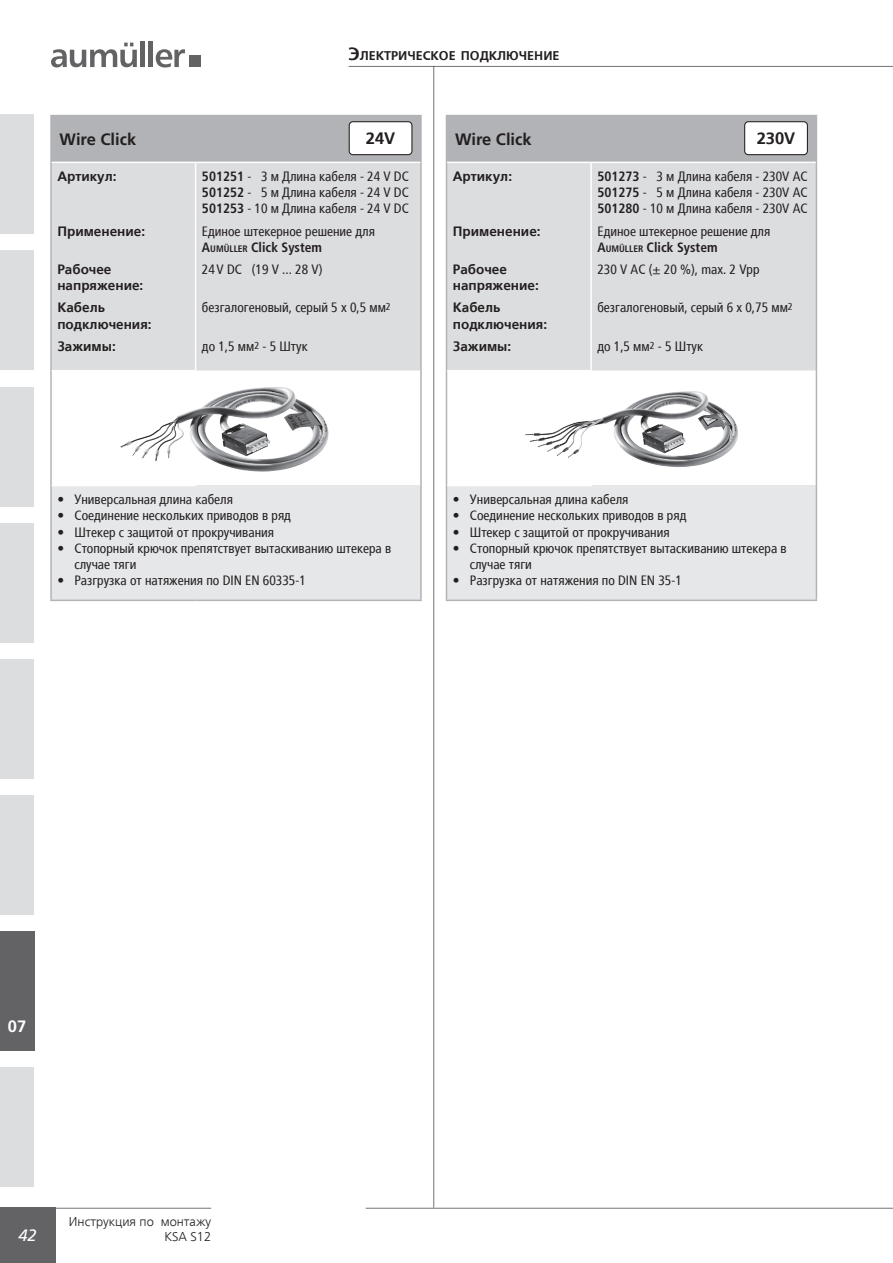
<style>
.page{position:relative;width:893px;height:1263px;background:#fff}
.page>*{position:absolute;margin:0;border:0;box-sizing:border-box;transform-origin:0 0}
.RU_11_bold_links{font:700 16.5px "Frutiger LT Std";color:#231f20}
.RU_11_45-bold_zentri{font:700 16.5px "Frutiger LTCYR";color:#231f20}
.t1{font:italic 16.5px "Frutiger LT Std";color:#fff}
.Zahl_weiß{font:700 16.5px "Frutiger LT Std";color:#fff}
.RU_9_57-regular_link{font:condensed 13.5px/16.2px "Frutiger LTCYR";color:#231f20}
.RU_9_57-regular_link-2{font:700 13.5px/16.2px "Frutiger LTCYR";color:#231f20}
.t2{font:300 12.75px/15.3px "Frutiger LTCYR";color:#231f20;text-align:right}
.Kopf_linke_Seite_RU{font:700 12.6px "Frutiger LTCYR";color:#231f20}
.s1{font-size:18px}
.s2{font-family:"Frutiger LT Std";font-weight:700}
.s3{font-family:"Frutiger LT Std";font-weight:700;font-size:9.45px}
</style>
<div class="page">
<hr style="left:349px;top:66px;width:544px;height:1px;background:#636366">
<svg style="left:51px;top:43px;width:86px;height:24px"></svg>
<hr style="left:141px;top:41px;width:4px;height:26px;background:#636366">
<hr style="left:149px;top:41px;width:4px;height:26px;background:#636366">
<svg style="left:156px;top:49px;width:29px;height:18px"></svg>
<div style="left:189px;top:56px;width:11px;height:11px;background:#636366"></div>
<hr style="left:0;top:1208px;width:211px;height:1px;background:#636366">
<hr style="left:366px;top:1208px;width:527px;height:1px;background:#636366">
<div style="left:0;top:1208px;width:55px;height:55px;background:#636366"></div>
<hr style="left:433px;top:66px;width:1px;height:1142px;background:#636366">
<div style="left:0;top:1067px;width:34px;height:119px;background:#dcdddf"></div>
<div style="left:0;top:795px;width:34px;height:119px;background:#dcdddf"></div>
<div style="left:0;top:659px;width:34px;height:119px;background:#dcdddf"></div>
<div style="left:0;top:523px;width:34px;height:119px;background:#dcdddf"></div>
<div style="left:0;top:387px;width:34px;height:119px;background:#dcdddf"></div>
<div style="left:0;top:115px;width:34px;height:119px;background:#dcdddf"></div>
<div style="left:0;top:251px;width:34px;height:119px;background:#dcdddf"></div>
<div style="left:0;top:931px;width:34px;height:119px;background:#636366"></div>
<div style="left:51px;top:116px;width:370px;height:46px;background:#b2b3b7"></div>
<div style="left:52px;top:163px;width:368px;height:208px;background:#dcdddf"></div>
<svg style="left:141px;top:387px;width:188px;height:85px"></svg>
<div style="left:51px;top:485px;width:370px;height:115px;background:#e6e7e9"></div>
<hr style="left:50px;top:115px;width:146px;height:1px;background:#b2b3b7">
<hr style="left:50px;top:116px;width:2px;height:46px;background:#b2b3b7">
<hr style="left:196px;top:115px;width:226px;height:1px;background:#b2b3b7">
<hr style="left:420px;top:116px;width:2px;height:46px;background:#b2b3b7">
<hr style="left:50px;top:162px;width:2px;height:209px;background:#b2b3b7">
<hr style="left:420px;top:162px;width:2px;height:209px;background:#b2b3b7">
<hr style="left:50px;top:371px;width:2px;height:114px;background:#b2b3b7">
<hr style="left:420px;top:371px;width:2px;height:114px;background:#b2b3b7">
<hr style="left:50px;top:485px;width:2px;height:115px;background:#b2b3b7">
<hr style="left:420px;top:485px;width:2px;height:115px;background:#b2b3b7">
<hr style="left:50px;top:600px;width:146px;height:1px;background:#b2b3b7">
<hr style="left:196px;top:600px;width:226px;height:1px;background:#b2b3b7">
<hr style="left:195px;top:163px;width:1px;height:207px;background:#fff">
<hr style="left:52px;top:370px;width:144px;height:1px;background:#fff">
<hr style="left:195px;top:371px;width:1px;height:114px;background:#fff">
<hr style="left:52px;top:485px;width:144px;height:1px;background:#fff">
<div style="left:446px;top:116px;width:370px;height:46px;background:#b2b3b7"></div>
<div style="left:447px;top:163px;width:369px;height:208px;background:#dcdddf"></div>
<svg style="left:447px;top:371px;width:369px;height:114px"></svg>
<div style="left:446px;top:485px;width:370px;height:115px;background:#e6e7e9"></div>
<hr style="left:446px;top:115px;width:145px;height:1px;background:#b2b3b7">
<hr style="left:591px;top:115px;width:226px;height:1px;background:#b2b3b7">
<hr style="left:816px;top:116px;width:1px;height:46px;background:#b2b3b7">
<hr style="left:446px;top:162px;width:1px;height:209px;background:#b2b3b7">
<hr style="left:816px;top:162px;width:1px;height:209px;background:#b2b3b7">
<hr style="left:446px;top:371px;width:1px;height:114px;background:#b2b3b7">
<hr style="left:816px;top:371px;width:1px;height:114px;background:#b2b3b7">
<hr style="left:446px;top:485px;width:1px;height:115px;background:#b2b3b7">
<hr style="left:816px;top:485px;width:1px;height:115px;background:#b2b3b7">
<hr style="left:446px;top:600px;width:145px;height:1px;background:#b2b3b7">
<hr style="left:591px;top:600px;width:226px;height:1px;background:#b2b3b7">
<hr style="left:590px;top:163px;width:2px;height:207px;background:#fff">
<hr style="left:447px;top:370px;width:145px;height:1px;background:#fff">
<hr style="left:590px;top:371px;width:2px;height:114px;background:#fff">
<hr style="left:447px;top:485px;width:145px;height:1px;background:#fff">
<div style="left:349px;top:122px;width:63px;height:33px;background:#fff;border-radius:4px"></div>
<div style="left:349px;top:121px;width:63px;height:34px;border:1px solid #231f20;border-radius:4px"></div>
<div style="left:745px;top:122px;width:62px;height:33px;background:#fff;border-radius:4px"></div>
<div style="left:744px;top:121px;width:64px;height:34px;border:1px solid #231f20;border-radius:4px"></div>
<img style="left:120px;top:387px;width:147px;height:71px">
<img style="left:525px;top:391px;width:158px;height:56px">
<p class="RU_11_bold_links" style="left:60px;top:130px;width:78px">Wire Click</p>
<p class="RU_9_57-regular_link-2" style="left:57px;top:168px;width:61px">Артикул:</p>
<p class="RU_9_57-regular_link-2" style="left:57px;top:223px;width:89px">Применение:</p>
<p class="RU_9_57-regular_link-2" style="left:57px;top:261px;width:87px">Рабочее напряжение:</p>
<p class="RU_9_57-regular_link-2" style="left:57px;top:300px;width:96px">Кабель подключения:</p>
<p class="RU_9_57-regular_link-2" style="left:57px;top:338px;width:60px">Зажимы:</p>
<p class="Kopf_linke_Seite_RU" style="left:349px;top:49px;width:212px"><span class="s1">Э</span>лектрическое подключение</p>
<p class="RU_11_45-bold_zentri" style="left:366px;top:130px;width:31px">24V</p>
<p class="RU_11_45-bold_zentri" style="left:757px;top:130px;width:40px">230V</p>
<p class="RU_11_bold_links" style="left:455px;top:130px;width:78px">Wire Click</p>
<p class="RU_9_57-regular_link-2" style="left:453px;top:168px;width:61px">Артикул:</p>
<p class="RU_9_57-regular_link" style="left:202px;top:169px;width:208px"><span class="s2">501251</span> - 3 м Длина кабеля - 24 V DC</p>
<p class="RU_9_57-regular_link" style="left:202px;top:185px;width:208px"><span class="s2">501252</span> - 5 м Длина кабеля - 24 V DC</p>
<p class="RU_9_57-regular_link" style="left:202px;top:201px;width:208px"><span class="s2">501253</span> - 10 м Длина кабеля - 24 V DC</p>
<p class="RU_9_57-regular_link" style="left:202px;top:223px;width:174px">Единое штекерное решение для<br><span class="s2">A</span><span class="s3">UMÜLLER</span> <span class="s2">Click System</span></p>
<p class="RU_9_57-regular_link" style="left:202px;top:262px;width:122px">24V DC (19 V ... 28 V)</p>
<p class="RU_9_57-regular_link" style="left:202px;top:300px;width:190px">безгалогеновый, серый 5 x 0,5 мм<sup>2</sup></p>
<p class="RU_9_57-regular_link" style="left:202px;top:338px;width:107px">до 1,5 мм<sup>2</sup> - 5 Штук</p>
<p class="RU_9_57-regular_link" style="left:597px;top:169px;width:212px"><span class="s2">501273</span> - 3 м Длина кабеля - 230V AC</p>
<p class="RU_9_57-regular_link" style="left:597px;top:185px;width:212px"><span class="s2">501275</span> - 5 м Длина кабеля - 230V AC</p>
<p class="RU_9_57-regular_link" style="left:597px;top:201px;width:212px"><span class="s2">501280</span> - 10 м Длина кабеля - 230V AC</p>
<p class="RU_9_57-regular_link" style="left:597px;top:223px;width:174px">Единое штекерное решение для<br><span class="s2">A</span><span class="s3">UMÜLLER</span> <span class="s2">Click System</span></p>
<p class="RU_9_57-regular_link" style="left:597px;top:262px;width:164px">230 V AC (± 20 %), max. 2 Vpp</p>
<p class="RU_9_57-regular_link" style="left:597px;top:300px;width:197px">безгалогеновый, серый 6 x 0,75 мм<sup>2</sup></p>
<p class="RU_9_57-regular_link" style="left:597px;top:338px;width:107px">до 1,5 мм<sup>2</sup> - 5 Штук</p>
<p class="RU_9_57-regular_link-2" style="left:453px;top:223px;width:89px">Применение:</p>
<p class="RU_9_57-regular_link-2" style="left:453px;top:261px;width:87px">Рабочее напряжение:</p>
<p class="RU_9_57-regular_link-2" style="left:453px;top:300px;width:96px">Кабель подключения:</p>
<p class="RU_9_57-regular_link-2" style="left:453px;top:338px;width:60px">Зажимы:</p>
<p class="RU_9_57-regular_link" style="left:57px;top:492px;width:177px">• Универсальная длина кабеля</p>
<p class="RU_9_57-regular_link" style="left:57px;top:508px;width:235px">• Соединение нескольких приводов в ряд</p>
<p class="RU_9_57-regular_link" style="left:57px;top:524px;width:218px">• Штекер с защитой от прокручивания</p>
<p class="RU_9_57-regular_link" style="left:74px;top:540px;width:318px;text-indent:-17px">• Стопорный крючок препятствует вытаскиванию штекера в случае тяги</p>
<p class="RU_9_57-regular_link" style="left:57px;top:573px;width:250px">• Разгрузка от натяжения по DIN EN 60335-1</p>
<p class="RU_9_57-regular_link" style="left:453px;top:492px;width:177px">• Универсальная длина кабеля</p>
<p class="RU_9_57-regular_link" style="left:453px;top:508px;width:235px">• Соединение нескольких приводов в ряд</p>
<p class="RU_9_57-regular_link" style="left:453px;top:524px;width:218px">• Штекер с защитой от прокручивания</p>
<p class="RU_9_57-regular_link" style="left:470px;top:540px;width:318px;text-indent:-17px">• Стопорный крючок препятствует вытаскиванию штекера в случае тяги</p>
<p class="RU_9_57-regular_link" style="left:453px;top:573px;width:230px">• Разгрузка от натяжения по DIN EN 35-1</p>
<p class="Zahl_weiß" style="left:8px;top:1017px;width:20px">07</p>
<p class="t1" style="left:18px;top:1226px;width:20px">42</p>
<p class="t2" style="left:69px;top:1214px;width:144px">Инструкция по монтажу<br>KSA S12</p>
</div>
